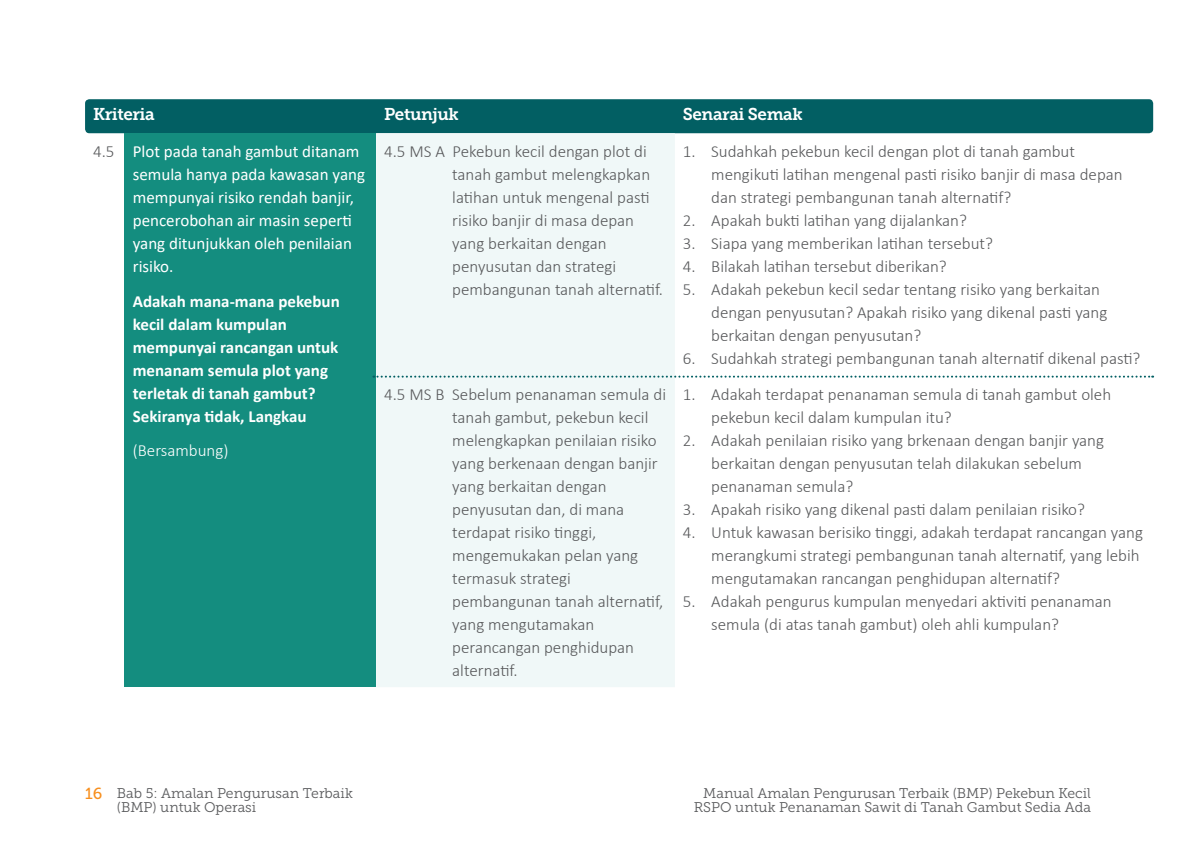
<style>
.page{position:relative;width:1191px;height:842px;background:#fff}
.page>*{position:absolute;margin:0;border:0;box-sizing:border-box;transform-origin:0 0}
.t1{font:300 17px/23px "Calibri";color:#58595b}
.t2{font:17px/23px "Calibri";color:#fff}
.t3{font:700 17px/23px "Calibri";color:#fff}
.t4{font:17px "Museo Slab 700";letter-spacing:-.025em;color:#fff}
.t5{font:300 17px "Calibri";color:#fff}
.t6{font:14px/14px "Museo Slab 300";color:#58595b}
.s1{font-weight:300;color:#58595b}
.s2{font-family:"Museo Slab 500";font-size:16px;color:#f78f1e}
</style>
<div class="page">
<div style="left:85px;top:99px;width:1068px;height:34px;background:#025f63;border-radius:4px"></div>
<div style="left:125px;top:133px;width:251px;height:554px;background:#148d7f"></div>
<div style="left:376px;top:133px;width:299px;height:554px;background:#f0f8f8"></div>
<svg style="left:373px;top:376px;width:780px;height:2px"></svg>
<p class="t4" style="left:93px;top:104px;width:63px">Kriteria</p>
<p class="t4" style="left:384px;top:104px;width:76px">Petunjuk</p>
<p class="t4" style="left:683px;top:104px;width:121px">Senarai Semak</p>
<p class="t2" style="left:133px;top:140px;width:234px;text-indent:-40px"><span class="s1">4.5</span> Plot pada tanah gambut ditanam semula hanya pada kawasan yang mempunyai risiko rendah banjir, pencerobohan air masin seperti yang ditunjukkan oleh penilaian risiko.</p>
<p class="t3" style="left:133px;top:289px;width:208px">Adakah mana-mana pekebun kecil dalam kumpulan mempunyai rancangan untuk menanam semula plot yang terletak di tanah gambut?<br>Sekiranya tidak, Langkau</p>
<p class="t5" style="left:133px;top:440px;width:97px">(Bersambung)</p>
<p class="t1" style="left:452px;top:140px;width:212px;text-indent:-68px">4.5 MS A Pekebun kecil dengan plot di tanah gambut melengkapkan latihan untuk mengenal pasti risiko banjir di masa depan yang berkaitan dengan penyusutan dan strategi pembangunan tanah alternatif.</p>
<p class="t1" style="left:711px;top:140px;width:413px;text-indent:-28px">1. Sudahkah pekebun kecil dengan plot di tanah gambut mengikuti latihan mengenal pasti risiko banjir di masa depan dan strategi pembangunan tanah alternatif?</p>
<p class="t1" style="left:683px;top:209px;width:285px">2. Apakah bukti latihan yang dijalankan?</p>
<p class="t1" style="left:683px;top:232px;width:312px">3. Siapa yang memberikan latihan tersebut?</p>
<p class="t1" style="left:683px;top:255px;width:265px">4. Bilakah latihan tersebut diberikan?</p>
<p class="t1" style="left:711px;top:278px;width:398px;text-indent:-28px">5. Adakah pekebun kecil sedar tentang risiko yang berkaitan dengan penyusutan? Apakah risiko yang dikenal pasti yang berkaitan dengan penyusutan?</p>
<p class="t1" style="left:683px;top:347px;width:459px">6. Sudahkah strategi pembangunan tanah alternatif dikenal pasti?</p>
<p class="t1" style="left:452px;top:382px;width:215px;text-indent:-68px">4.5 MS B Sebelum penanaman semula di tanah gambut, pekebun kecil melengkapkan penilaian risiko yang berkenaan dengan banjir yang berkaitan dengan penyusutan dan, di mana terdapat risiko tinggi, mengemukakan pelan yang termasuk strategi pembangunan tanah alternatif, yang mengutamakan perancangan penghidupan alternatif.</p>
<p class="t1" style="left:711px;top:382px;width:401px;text-indent:-28px">1. Adakah terdapat penanaman semula di tanah gambut oleh pekebun kecil dalam kumpulan itu?</p>
<p class="t1" style="left:711px;top:428px;width:394px;text-indent:-28px">2. Adakah penilaian risiko yang brkenaan dengan banjir yang berkaitan dengan penyusutan telah dilakukan sebelum penanaman semula?</p>
<p class="t1" style="left:683px;top:497px;width:404px">3. Apakah risiko yang dikenal pasti dalam penilaian risiko?</p>
<p class="t1" style="left:711px;top:520px;width:433px;text-indent:-28px">4. Untuk kawasan berisiko tinggi, adakah terdapat rancangan yang merangkumi strategi pembangunan tanah alternatif, yang lebih mengutamakan rancangan penghidupan alternatif?</p>
<p class="t1" style="left:711px;top:589px;width:402px;text-indent:-28px">5. Adakah pengurus kumpulan menyedari aktiviti penanaman semula (di atas tanah gambut) oleh ahli kumpulan?</p>
<p class="t6" style="left:117px;top:786px;width:237px;text-indent:-32px"><span class="s2">16</span> Bab 5: Amalan Pengurusan Terbaik (BMP) untuk Operasi</p>
<p class="t6" style="left:694px;top:786px;width:399px;text-align:right">Manual Amalan Pengurusan Terbaik (BMP) Pekebun Kecil<br>RSPO untuk Penanaman Sawit di Tanah Gambut Sedia Ada</p>
</div>
